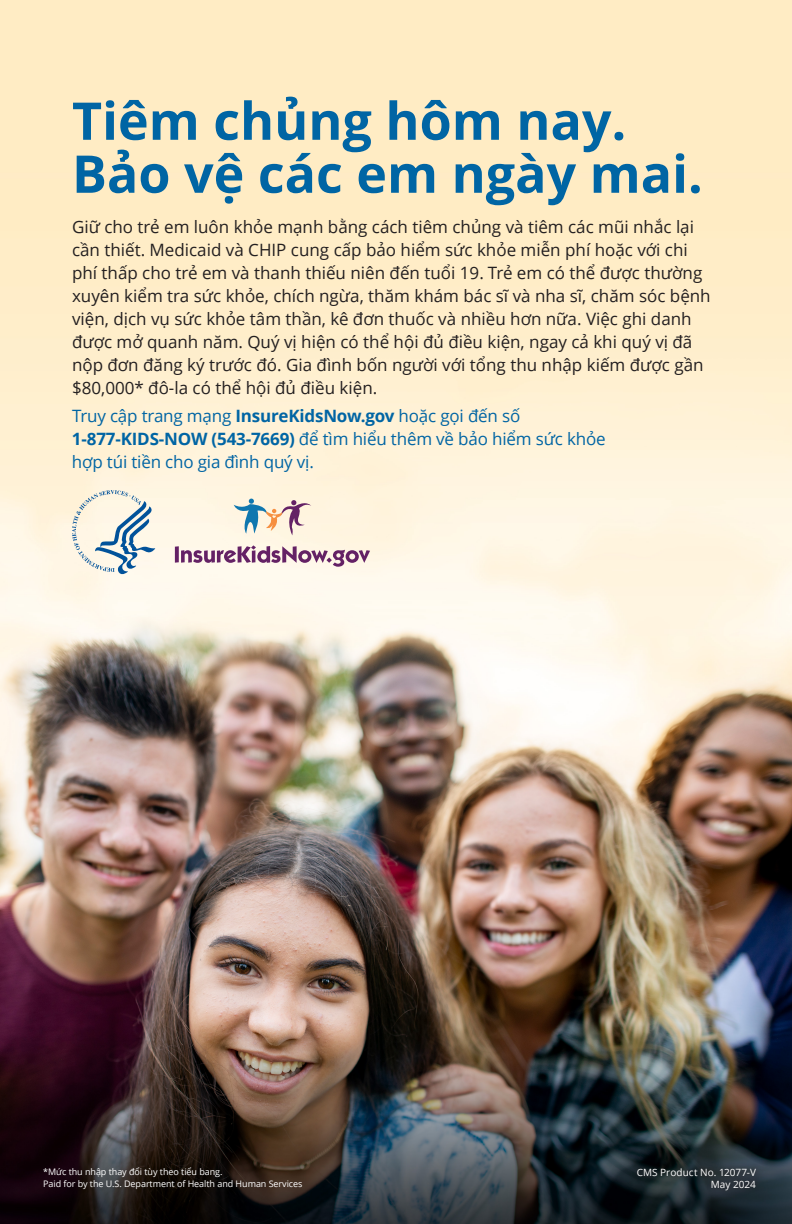
<style>
.page{position:relative;width:792px;height:1224px;background:#fff}
.page>*{position:absolute;margin:0;border:0;box-sizing:border-box;transform-origin:0 0}
.headlines{font:700 52px/53px "Open Sans";color:#0065a4}
.body{font:17px/23px "Open Sans";color:#231f20}
.body-2{font:17px/23px "Open Sans";letter-spacing:-.01em;color:#0065a4}
.body-3{font:10px/12px "Open Sans";letter-spacing:.005em;color:#fff;text-align:right}
.body-4{font:9px/12px "Open Sans";letter-spacing:-.005em;color:#fff}
.s1{font-weight:700}
</style>
<div class="page">
<img style="left:0;top:0;width:792px;height:1224px">
<svg style="left:632px;top:1164px;width:128px;height:31px;background:#222d32"></svg>
<svg style="left:72px;top:490px;width:83px;height:85px;background:#d5dbd8"></svg>
<svg style="left:234px;top:499px;width:77px;height:36px;background:#d1cdc8"></svg>
<svg style="left:175px;top:545px;width:195px;height:22px;background:#c8acba"></svg>
<h1 class="headlines" style="left:72px;top:93px;width:632px">Tiêm chủng hôm nay.<br>Bảo vệ các em ngày mai.</h1>
<p class="body" style="left:72px;top:215px;width:640px">Giữ cho trẻ em luôn khỏe mạnh bằng cách tiêm chủng và tiêm các mũi nhắc lại cần thiết. Medicaid và CHIP cung cấp bảo hiểm sức khỏe miễn phí hoặc với chi phí thấp cho trẻ em và thanh thiếu niên đến tuổi 19. Trẻ em có thể được thường xuyên kiểm tra sức khỏe, chích ngừa, thăm khám bác sĩ và nha sĩ, chăm sóc bệnh viện, dịch vụ sức khỏe tâm thần, kê đơn thuốc và nhiều hơn nữa. Việc ghi danh được mở quanh năm. Quý vị hiện có thể hội đủ điều kiện, ngay cả khi quý vị đã nộp đơn đăng ký trước đó. Gia đình bốn người với tổng thu nhập kiếm được gần $80,000* đô-la có thể hội đủ điều kiện.</p>
<p class="body-2" style="left:72px;top:404px;width:535px">Truy cập trang mạng <span class="s1">InsureKidsNow.gov</span> hoặc gọi đến số<br><span class="s1">1-877-KIDS-NOW (543-7669)</span> để tìm hiểu thêm về bảo hiểm sức khỏe hợp túi tiền cho gia đình quý vị.</p>
<p class="body-4" style="left:43px;top:1165px;width:261px">*Mức thu nhập thay đổi tùy theo tiểu bang.<br>Paid for by the U.S. Department of Health and Human Services</p>
<p class="body-3" style="left:637px;top:1166px;width:121px">CMS Product No. 12077-V<br>May 2024</p>
</div>
